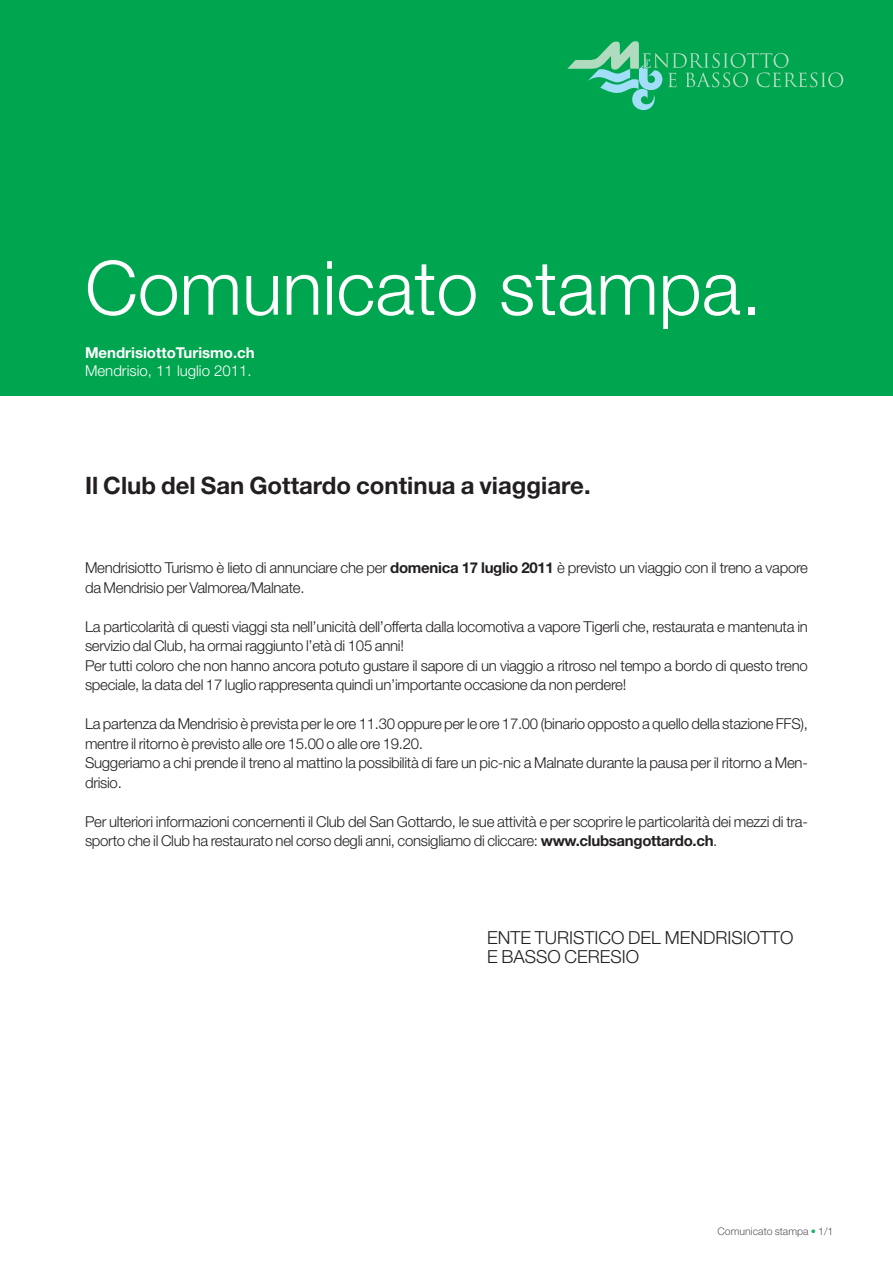
<style>
.page{position:relative;width:893px;height:1263px;background:#fff}
.page>*{position:absolute;margin:0;border:0;box-sizing:border-box;transform-origin:0 0}
.t1{font:300 75px "Helvetica Neue";color:#fff}
.Stile_di_paragrafo_1{font:700 24px "Helvetica Neue";color:#231f20}
.Stile_di_paragrafo_1-2{font:300 18px "Helvetica Neue";color:#231f20}
.Stile_di_paragrafo_1-3{font:300 15px/19.5px "Helvetica Neue";letter-spacing:-.02em;color:#231f20}
.t2{font:300 15px "Helvetica Neue";color:#fff}
.t3{font:700 15px "Helvetica Neue";color:#fff}
.Stile_di_paragrafo_1-4{font:300 10.5px "Helvetica Neue";color:#57585a}
.s1{font-weight:700}
.s2{color:#1eb26a}
</style>
<div class="page">
<div style="left:0;top:0;width:893px;height:395px;background:#00a54f"></div>
<svg style="left:567px;top:41px;width:276px;height:69px"></svg>
<p class="t1" style="left:85px;top:242px;width:678px">Comunicato stampa.</p>
<p class="t3" style="left:85px;top:344px;width:171px">MendrisiottoTurismo.ch</p>
<p class="t2" style="left:85px;top:362px;width:168px">Mendrisio, 11 luglio 2011.</p>
<p class="Stile_di_paragrafo_1" style="left:85px;top:470px;width:507px">Il Club del San Gottardo continua a viaggiare.</p>
<p class="Stile_di_paragrafo_1-3" style="left:85px;top:558px;width:724px">Mendrisiotto Turismo è lieto di annunciare che per <span class="s1">domenica 17 luglio 2011</span> è previsto un viaggio con il treno a vapore da Mendrisio per Valmorea/Malnate.</p>
<p class="Stile_di_paragrafo_1-3" style="left:85px;top:616px;width:724px">La particolarità di questi viaggi sta nell’unicità dell’offerta dalla locomotiva a vapore Tigerli che, restaurata e mantenuta in servizio dal Club, ha ormai raggiunto l’età di 105 anni!</p>
<p class="Stile_di_paragrafo_1-3" style="left:85px;top:655px;width:724px">Per tutti coloro che non hanno ancora potuto gustare il sapore di un viaggio a ritroso nel tempo a bordo di questo treno speciale, la data del 17 luglio rappresenta quindi un’importante occasione da non perdere!</p>
<p class="Stile_di_paragrafo_1-3" style="left:85px;top:714px;width:724px">La partenza da Mendrisio è prevista per le ore 11.30 oppure per le ore 17.00 (binario opposto a quello della stazione FFS), mentre il ritorno è previsto alle ore 15.00 o alle ore 19.20.</p>
<p class="Stile_di_paragrafo_1-3" style="left:85px;top:753px;width:724px">Suggeriamo a chi prende il treno al mattino la possibilità di fare un pic-nic a Malnate durante la pausa per il ritorno a Men&shy;drisio.</p>
<p class="Stile_di_paragrafo_1-3" style="left:85px;top:811px;width:724px">Per ulteriori informazioni concernenti il Club del San Gottardo, le sue attività e per scoprire le particolarità dei mezzi di tra&shy;sporto che il Club ha restaurato nel corso degli anni, consigliamo di cliccare: <span class="s1">www.clubsangottardo.ch</span>.</p>
<p class="Stile_di_paragrafo_1-2" style="left:487px;top:926px;width:308px">ENTE TURISTICO DEL MENDRISIOTTO</p>
<p class="Stile_di_paragrafo_1-2" style="left:487px;top:946px;width:154px">E BASSO CERESIO</p>
<p class="Stile_di_paragrafo_1-4" style="left:718px;top:1225px;width:117px">Comunicato stampa <span class="s2">•</span> 1/1</p>
</div>
